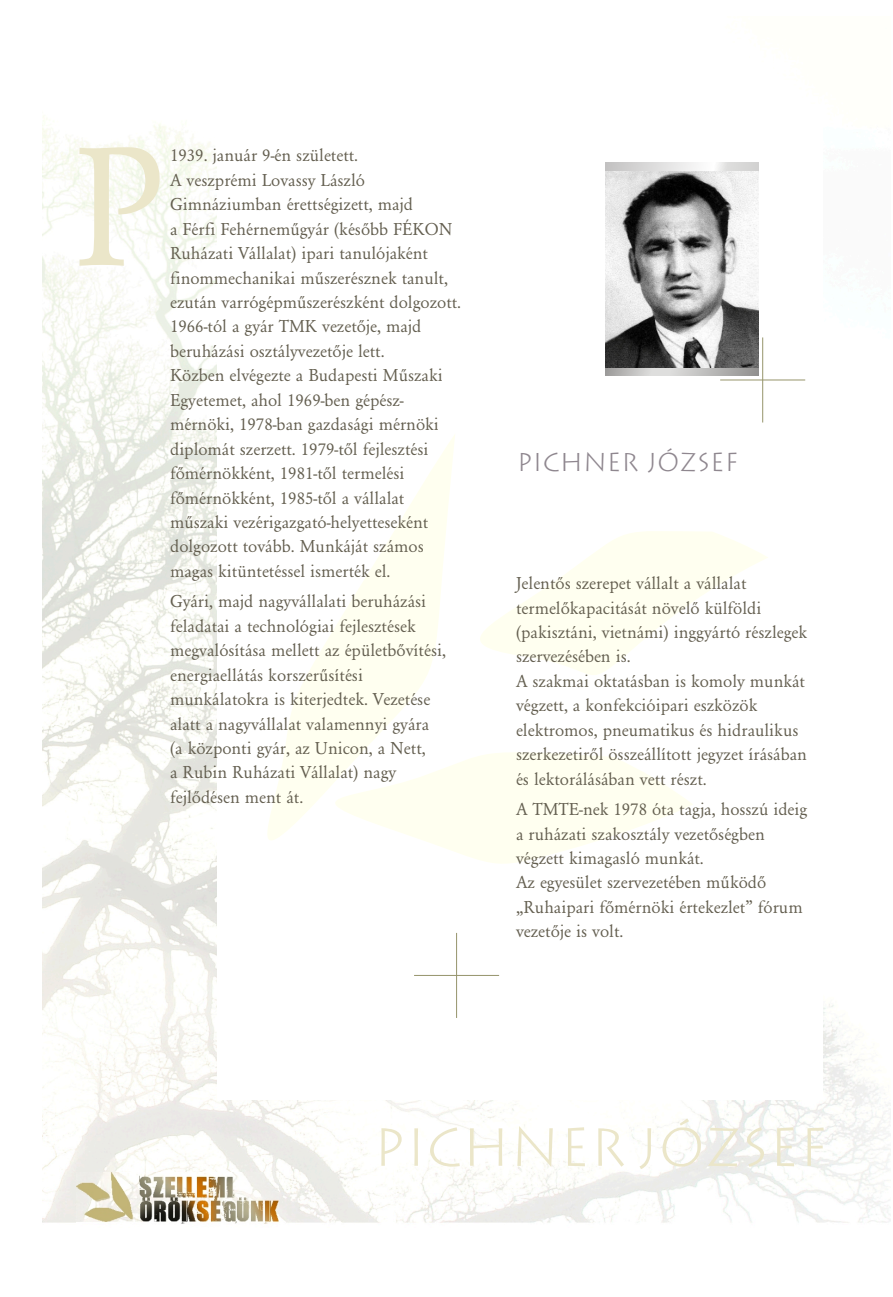
<style>
.page{position:relative;width:893px;height:1297px;background:#fff}
.page>*{position:absolute;margin:0;border:0;box-sizing:border-box;transform-origin:0 0}
.t1{font:176.85px "H Garamond Normal";color:#ebe6c9}
.t2{font:300 53.55px "H Lithograph";color:#ebe6c9}
.t3{font:300 25.8px "H Lithograph";color:#8f878f}
.t4{font:18px/24.5px "H Garamond Normal";color:#635e4f}
</style>
<div class="page">
<img style="left:43px;top:116px;width:847px;height:1108px">
<div style="left:218px;top:104px;width:605px;height:995px;background:#fff"></div>
<svg style="left:480px;top:531px;width:288px;height:144px;fill:#fffff5"></svg>
<svg style="left:267px;top:435px;width:188px;height:405px"></svg>
<svg style="left:282px;top:748px;width:411px;height:116px;fill:#fffff0"></svg>
<hr style="left:456px;top:933px;width:1px;height:85px;background:#96946b">
<hr style="left:414px;top:975px;width:85px;height:1px;background:#96946b">
<hr style="left:762px;top:337px;width:1px;height:85px;background:#96946b">
<hr style="left:720px;top:380px;width:85px;height:1px;background:#96946b">
<img style="left:76px;top:1172px;width:202px;height:50px">
<svg style="left:605px;top:163px;width:153px;height:9px"></svg>
<svg style="left:605px;top:367px;width:153px;height:9px"></svg>
<img style="left:605px;top:172px;width:153px;height:195px">
<h1 class="t1" style="left:72px;top:139px;width:92px">P</h1>
<p class="t4" style="left:170px;top:145px;width:293px">1939. január 9-én született.<br>A veszprémi Lovassy László Gimnáziumban érettségizett, majd<br>a Férfi Fehérneműgyár (később FÉKON Ruházati Vállalat) ipari tanulójaként finommechanikai műszerésznek tanult, ezután varrógépműszerészként dolgozott.<br>1966-tól a gyár TMK vezetője, majd beruházási osztályvezetője lett.<br>Közben elvégezte a Budapesti Műszaki Egyetemet, ahol 1969-ben gépész&shy;mérnöki, 1978-ban gazdasági mérnöki diplomát szerzett. 1979-től fejlesztési főmérnökként, 1981-től termelési főmérnökként, 1985-től a vállalat műszaki vezérigazgató-helyetteseként dolgozott tovább. Munkáját számos magas kitüntetéssel ismerték el.</p>
<h3 class="t3" style="left:517px;top:447px;width:223px">PICHNER JÓZSEF</h3>
<p class="t4" style="left:516px;top:572px;width:232px">Jelentős szerepet vállalt a vállalat</p>
<p class="t4" style="left:170px;top:591px;width:258px">Gyári, majd nagyvállalati beruházási</p>
<p class="t4" style="left:516px;top:597px;width:247px">termelőkapacitását növelő külföldi</p>
<p class="t4" style="left:170px;top:615px;width:247px">feladatai a technológiai fejlesztések</p>
<p class="t4" style="left:516px;top:621px;width:293px">(pakisztáni, vietnámi) inggyártó részlegek</p>
<p class="t4" style="left:170px;top:640px;width:277px">megvalósítása mellett az épületbővítési,</p>
<p class="t4" style="left:516px;top:646px;width:116px">szervezésében is.</p>
<p class="t4" style="left:170px;top:664px;width:194px">energiaellátás korszerűsítési</p>
<p class="t4" style="left:516px;top:670px;width:291px">A szakmai oktatásban is komoly munkát</p>
<p class="t4" style="left:170px;top:688px;width:262px">munkálatokra is kiterjedtek. Vezetése</p>
<p class="t4" style="left:516px;top:695px;width:243px">végzett, a konfekcióipari eszközök</p>
<p class="t4" style="left:170px;top:713px;width:261px">alatt a nagyvállalat valamennyi gyára</p>
<p class="t4" style="left:516px;top:719px;width:284px">elektromos, pneumatikus és hidraulikus</p>
<p class="t4" style="left:170px;top:737px;width:257px">(a központi gyár, az Unicon, a Nett,</p>
<p class="t4" style="left:516px;top:743px;width:292px">szerkezetiről összeállított jegyzet írásában</p>
<p class="t4" style="left:170px;top:762px;width:228px">a Rubin Ruházati Vállalat) nagy</p>
<p class="t4" style="left:516px;top:768px;width:192px">és lektorálásában vett részt.</p>
<p class="t4" style="left:170px;top:786px;width:135px">fejlődésen ment át.</p>
<p class="t4" style="left:516px;top:798px;width:293px">A TMTE-nek 1978 óta tagja, hosszú ideig a ruházati szakosztály vezetőségben végzett kimagasló munkát.<br>Az egyesület szervezetében működő „Ruhaipari főmérnöki értekezlet” fórum vezetője is volt.</p>
<h2 class="t2" style="left:373px;top:1116px;width:456px">PICHNER JÓZSEF</h2>
</div>
